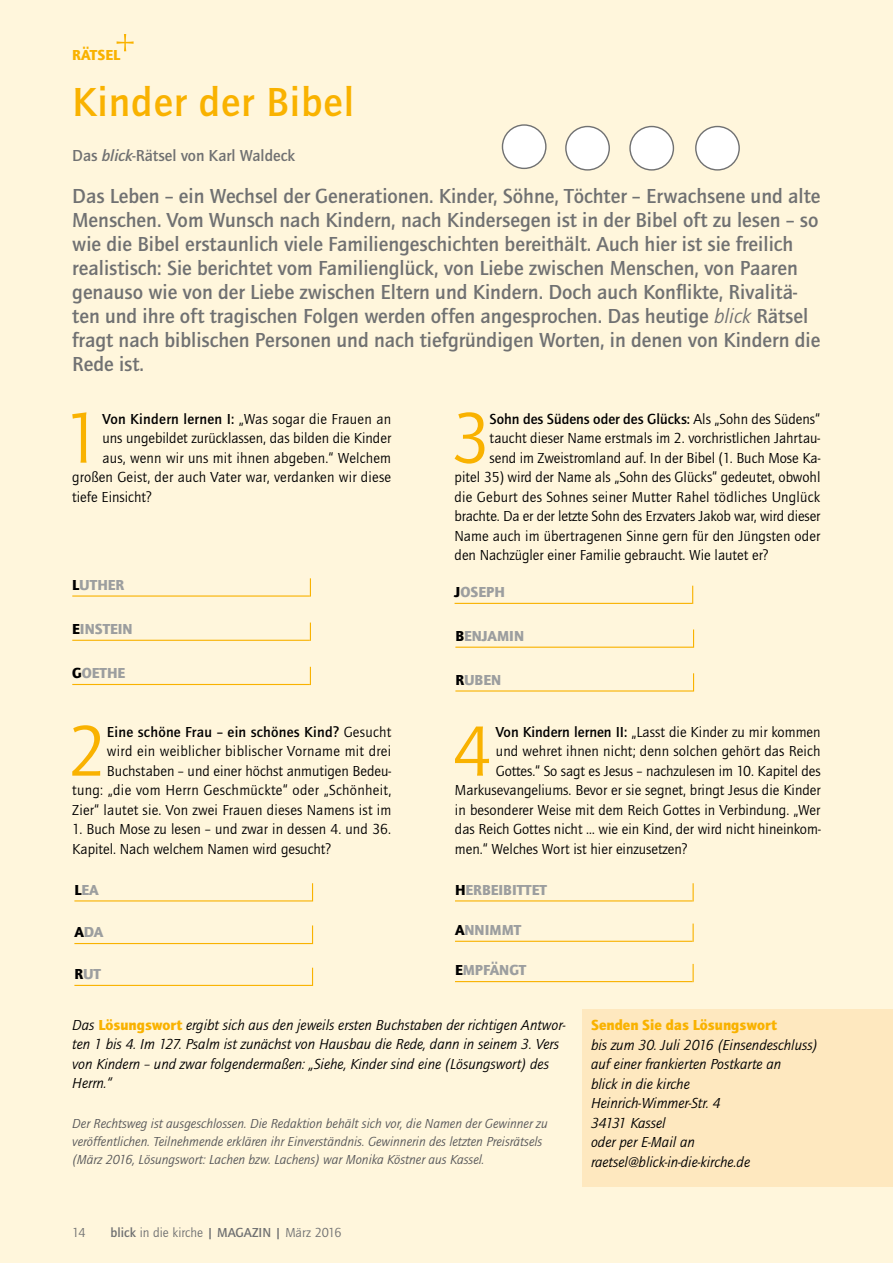
<style>
.page{position:relative;width:893px;height:1263px;background:#fff6dc}
.page>*{position:absolute;margin:0;border:0;box-sizing:border-box;transform-origin:0 0}
.t1{font:73.65px "Quay Itc T";color:#f9b200}
.t2{font:700 42px "Quay Itc T";letter-spacing:.02em;color:#f9b200}
.t3{font:700 21px/24px "Quay Itc T";color:#707172}
.t4{font:700 16.5px "Quay Itc T";color:#707172}
.t5{font:15px/19.5px "Quay Itc T";color:#000;text-align:right}
.t6{font:italic 15px/19.5px "Quay Itc T";color:#000}
.t7{font:900 15px "Quay Itc T";color:#9c9e9f}
.t8{font:700 15px "Quay Itc T";color:#000}
.t9{font:900 15px "Quay Itc T";color:#f9b200}
.t10{font:italic 13.5px/18px "Quay Itc T";color:#58585a}
.t11{font:13.5px "Quay Itc T";color:#707172}
.s1{font-style:italic}
.s2{font-weight:400;font-style:italic}
.s3{font-weight:700}
.s4{color:#000}
.s5{font-weight:400}
.s6{font-weight:900;font-style:normal;color:#f9b200}
</style>
<div class="page">
<svg style="left:310px;top:578px;width:1px;height:19px"></svg>
<hr style="left:72px;top:595px;width:238px;height:2px;background:#f9b200">
<svg style="left:310px;top:622px;width:1px;height:19px"></svg>
<hr style="left:72px;top:640px;width:238px;height:1px;background:#f9b200">
<svg style="left:310px;top:667px;width:1px;height:18px"></svg>
<hr style="left:72px;top:684px;width:238px;height:1px;background:#f9b200">
<svg style="left:693px;top:883px;width:1px;height:18px"></svg>
<hr style="left:455px;top:900px;width:238px;height:1px;background:#f9b200">
<svg style="left:693px;top:923px;width:1px;height:19px"></svg>
<hr style="left:455px;top:941px;width:238px;height:1px;background:#f9b200">
<svg style="left:693px;top:964px;width:1px;height:18px"></svg>
<hr style="left:455px;top:981px;width:238px;height:1px;background:#f9b200">
<svg style="left:312px;top:883px;width:1px;height:18px"></svg>
<hr style="left:74px;top:900px;width:238px;height:1px;background:#f9b200">
<svg style="left:312px;top:925px;width:1px;height:19px"></svg>
<hr style="left:74px;top:943px;width:238px;height:1px;background:#f9b200">
<svg style="left:312px;top:968px;width:1px;height:18px"></svg>
<hr style="left:74px;top:985px;width:238px;height:1px;background:#f9b200">
<svg style="left:692px;top:586px;width:1px;height:18px"></svg>
<hr style="left:455px;top:603px;width:237px;height:1px;background:#f9b200">
<svg style="left:693px;top:629px;width:1px;height:19px"></svg>
<hr style="left:455px;top:647px;width:238px;height:1px;background:#f9b200">
<svg style="left:693px;top:673px;width:1px;height:18px"></svg>
<hr style="left:455px;top:690px;width:238px;height:1px;background:#f9b200">
<div style="left:502px;top:125px;width:44px;height:43px;background:#fff;border-radius:50%"></div>
<div style="left:502px;top:124px;width:45px;height:45px;border:1px solid #707172;border-radius:50%"></div>
<div style="left:566px;top:127px;width:43px;height:43px;background:#fff;border-radius:50%"></div>
<div style="left:565px;top:126px;width:45px;height:45px;border:1px solid #707172;border-radius:50%"></div>
<div style="left:696px;top:127px;width:43px;height:43px;background:#fff;border-radius:50%"></div>
<div style="left:695px;top:126px;width:45px;height:45px;border:1px solid #707172;border-radius:50%"></div>
<div style="left:630px;top:127px;width:43px;height:43px;background:#fff;border-radius:50%"></div>
<div style="left:629px;top:126px;width:45px;height:45px;border:1px solid #707172;border-radius:50%"></div>
<div style="left:583px;top:1009px;width:310px;height:177px;background:#fee8bf"></div>
<svg style="left:117px;top:34px;width:17px;height:17px"></svg>
<p class="t9" style="left:72px;top:46px;width:50px">RÄTSEL</p>
<h2 class="t2" style="left:72px;top:77px;width:283px">Kinder der Bibel</h2>
<p class="t4" style="left:72px;top:146px;width:224px">Das <span class="s1">blick</span>-Rätsel von Karl Waldeck</p>
<p class="t3" style="left:72px;top:184px;width:750px">Das Leben – ein Wechsel der Generationen. Kinder, Söhne, Töchter – Erwachsene und alte Menschen. Vom Wunsch nach Kindern, nach Kindersegen ist in der Bibel oft zu lesen – so wie die Bibel erstaunlich viele Familiengeschichten bereithält. Auch hier ist sie freilich realistisch: Sie berichtet vom Familienglück, von Liebe zwischen Menschen, von Paaren genauso wie von der Liebe zwischen Eltern und Kindern. Doch auch Konflikte, Rivalitä&shy;ten und ihre oft tragischen Folgen werden offen angesprochen. Das heutige <span class="s2">blick</span> Rätsel fragt nach biblischen Personen und nach tiefgründigen Worten, in denen von Kindern die Rede ist.</p>
<h1 class="t1" style="left:63px;top:395px;width:41px">1</h1>
<p class="t5" style="left:102px;top:409px;width:290px"><span class="s3">Von Kindern lernen I:</span> „Was sogar die Frauen an</p>
<p class="t5" style="left:102px;top:428px;width:290px">uns ungebildet zurücklassen, das bilden die Kinder</p>
<p class="t5" style="left:102px;top:448px;width:290px">aus, wenn wir uns mit ihnen abgeben.“ Welchem</p>
<p class="t5" style="left:72px;top:467px;width:320px">großen Geist, der auch Vater war, verdanken wir diese</p>
<p class="t5" style="left:72px;top:487px;width:81px">tiefe Einsicht?</p>
<p class="t7" style="left:72px;top:576px;width:54px"><span class="s4">L</span>UTHER</p>
<p class="t7" style="left:72px;top:620px;width:62px"><span class="s4">E</span>INSTEIN</p>
<p class="t7" style="left:72px;top:664px;width:55px"><span class="s4">G</span>OETHE</p>
<h1 class="t1" style="left:68px;top:708px;width:41px">2</h1>
<p class="t5" style="left:72px;top:721px;width:321px"><span class="s3">Eine schöne Frau – ein schönes Kind?</span> Gesucht<br>wird ein weiblicher biblischer Vorname mit drei Buchstaben – und einer höchst anmutigen Bedeu-<br>tung: „die vom Herrn Geschmückte“ oder „Schönheit, Zier“ lautet sie. Von zwei Frauen dieses Namens ist im</p>
<p class="t5" style="left:72px;top:819px;width:320px;text-align:left">1. Buch Mose zu lesen – und zwar in dessen 4. und 36.<br>Kapitel. Nach welchem Namen wird gesucht?</p>
<p class="t7" style="left:74px;top:881px;width:26px"><span class="s4">L</span>EA</p>
<p class="t7" style="left:74px;top:923px;width:31px"><span class="s4">A</span>DA</p>
<p class="t7" style="left:74px;top:965px;width:28px"><span class="s4">R</span>UT</p>
<h1 class="t1" style="left:450px;top:395px;width:41px">3</h1>
<p class="t8" style="left:490px;top:410px;width:332px">Sohn des Südens oder des Glücks: <span class="s5">Als „Sohn des Südens“</span></p>
<p class="t5" style="left:490px;top:428px;width:332px">taucht dieser Name erstmals im 2. vorchristlichen Jahrtau-</p>
<p class="t5" style="left:490px;top:448px;width:332px">send im Zweistromland auf. In der Bibel (1. Buch Mose Ka-</p>
<p class="t5" style="left:455px;top:467px;width:367px">pitel 35) wird der Name als „Sohn des Glücks“ gedeutet, obwohl</p>
<p class="t5" style="left:455px;top:487px;width:367px">die Geburt des Sohnes seiner Mutter Rahel tödliches Unglück</p>
<p class="t5" style="left:455px;top:506px;width:367px">brachte. Da er der letzte Sohn des Erzvaters Jakob war, wird dieser</p>
<p class="t5" style="left:455px;top:526px;width:367px">Name auch im übertragenen Sinne gern für den Jüngsten oder</p>
<p class="t5" style="left:455px;top:545px;width:315px">den Nachzügler einer Familie gebraucht. Wie lautet er?</p>
<p class="t7" style="left:455px;top:583px;width:52px"><span class="s4">J</span>OSEPH</p>
<p class="t7" style="left:455px;top:627px;width:70px"><span class="s4">B</span>ENJAMIN</p>
<p class="t7" style="left:455px;top:671px;width:47px"><span class="s4">R</span>UBEN</p>
<h1 class="t1" style="left:453px;top:708px;width:41px">4</h1>
<p class="t5" style="left:496px;top:721px;width:326px"><span class="s3">Von Kindern lernen II:</span> „Lasst die Kinder zu mir kommen</p>
<p class="t5" style="left:496px;top:741px;width:326px">und wehret ihnen nicht; denn solchen gehört das Reich</p>
<p class="t5" style="left:496px;top:761px;width:326px">Gottes.“ So sagt es Jesus – nachzulesen im 10. Kapitel des</p>
<p class="t5" style="left:455px;top:780px;width:367px">Markusevangeliums. Bevor er sie segnet, bringt Jesus die Kinder</p>
<p class="t5" style="left:455px;top:800px;width:367px">in besonderer Weise mit dem Reich Gottes in Verbindung. „Wer</p>
<p class="t5" style="left:455px;top:819px;width:367px">das Reich Gottes nicht … wie ein Kind, der wird nicht hineinkom-</p>
<p class="t5" style="left:455px;top:839px;width:234px">men.“ Welches Wort ist hier einzusetzen?</p>
<p class="t7" style="left:455px;top:881px;width:93px"><span class="s4">H</span>ERBEIBITTET</p>
<p class="t7" style="left:455px;top:921px;width:68px"><span class="s4">A</span>NNIMMT</p>
<p class="t7" style="left:455px;top:961px;width:73px"><span class="s4">E</span>MPFÄNGT</p>
<p class="t6" style="left:72px;top:1015px;width:495px">Das <span class="s6">Lösungswort</span> ergibt sich aus den jeweils ersten Buchstaben der richtigen Antwor&shy;ten 1 bis 4. Im 127. Psalm ist zunächst von Hausbau die Rede, dann in seinem 3. Vers von Kindern – und zwar folgendermaßen: „Siehe, Kinder sind eine (Lösungswort) des Herrn.“</p>
<p class="t10" style="left:72px;top:1114px;width:477px">Der Rechtsweg ist ausgeschlossen. Die Redaktion behält sich vor, die Namen der Gewinner zu veröffentlichen. Teilnehmende erklären ihr Einverständnis. Gewinnerin des letzten Preisrätsels (März 2016, Lösungswort: Lachen bzw. Lachens) war Monika Köstner aus Kassel.</p>
<p class="t11" style="left:72px;top:1225px;width:15px">14</p>
<p class="t11" style="left:111px;top:1225px;width:233px"><span class="s3">blick</span> in die kirche <span class="s3">| MAGAZIN |</span> März 2016</p>
<p class="t9" style="left:591px;top:1016px;width:187px">Senden Sie das Lösungswort</p>
<p class="t6" style="left:591px;top:1035px;width:228px">bis zum 30. Juli 2016 (Einsendeschluss) auf einer frankierten Postkarte an<br>blick in die kirche<br>Heinrich-Wimmer-Str. 4<br>34131 Kassel<br>oder per E-Mail an raetsel@blick-in-die-kirche.de</p>
</div>
